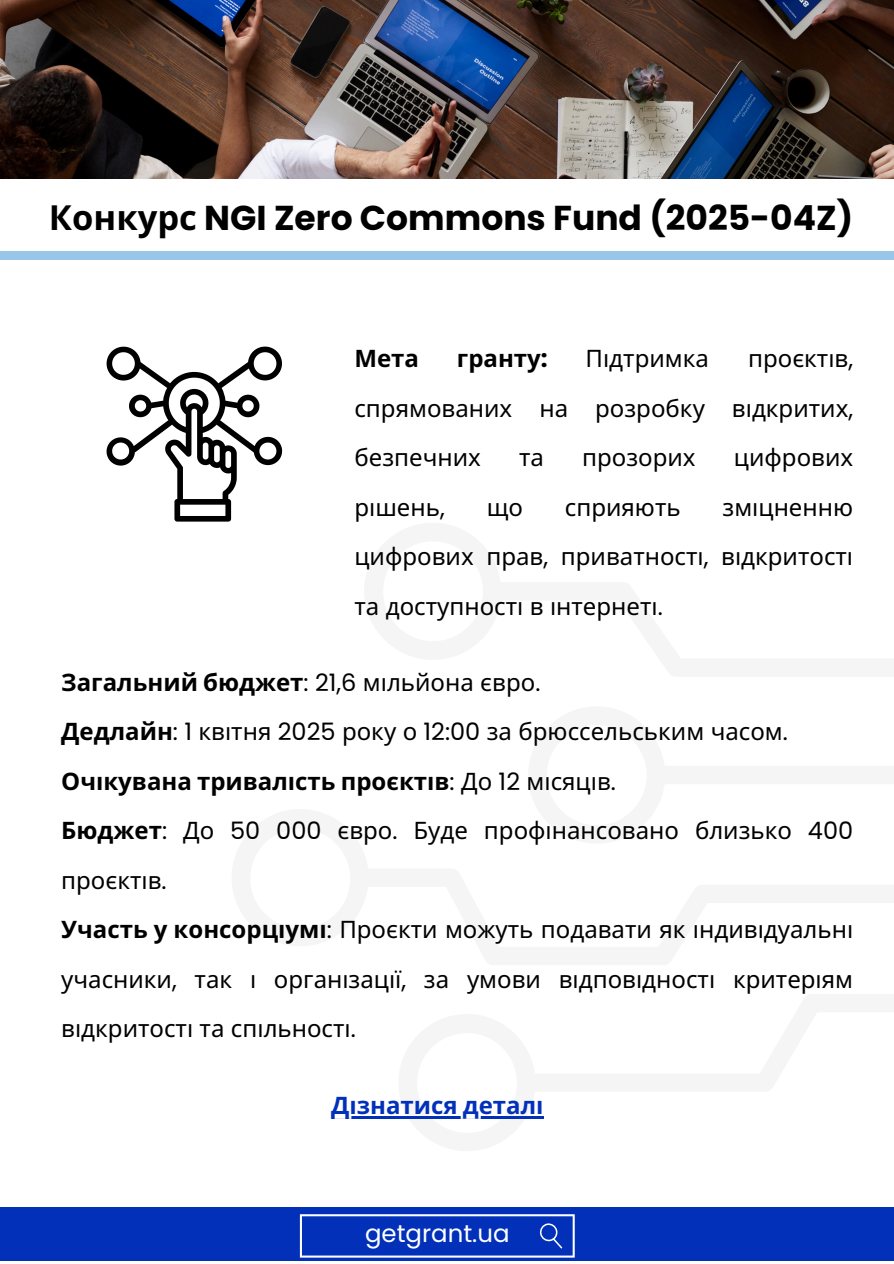
<style>
.page{position:relative;width:894px;height:1264px;background:#fff}
.page>*{position:absolute;margin:0;border:0;box-sizing:border-box;transform-origin:0 0}
.t1{font:700 34.5px "Poppins";color:#000}
.t2{font:24.45px "Poppins";color:#fff}
.t3{font:24px/49.5px "Noto Sans";color:#000}
.t4{font:700 24px "Noto Sans";color:#0230b9}
.t5{font:700 24px "Noto Sans";color:#000}
.s1{font-family:"Noto Sans"}
.s2{font-family:"Poppins"}
.s3{font-weight:700}
</style>
<div class="page">
<img style="left:0;top:0;width:893px;height:178px">
<div style="left:0;top:1207px;width:893px;height:53px;background:#0230b9"></div>
<svg style="left:300px;top:1214px;width:274px;height:43px"></svg>
<div style="left:0;top:251px;width:893px;height:8px;background:#98c6e9"></div>
<svg style="left:106px;top:346px;width:176px;height:175px"></svg>
<hr style="left:331px;top:1115px;width:212px;height:3px;background:#0230b9">
<p class="t1" style="left:49px;top:194px;width:805px"><span class="s1">Конкурс</span> NGI Zero Commons Fund (2025-04Z)</p>
<h3 class="t5" style="left:354px;top:341px;width:66px">Мета</h3>
<h3 class="t5" style="left:457px;top:341px;width:92px">гранту<span class="s2">:</span></h3>
<h3 class="t3" style="left:585px;top:333px;width:125px">Підтримка</h3>
<h3 class="t3" style="left:354px;top:333px;width:500px;text-align:justify;text-indent:393px">проєкті в<span class="s2">, </span>спрямованих на розробку відкритих<span class="s2">, </span>безпечних</h3>
<h3 class="t3" style="left:519px;top:432px;width:26px">та</h3>
<h3 class="t3" style="left:582px;top:432px;width:115px">прозорих</h3>
<h3 class="t3" style="left:733px;top:432px;width:121px">цифрових</h3>
<h3 class="t3" style="left:354px;top:481px;width:500px;text-indent:368px">зміцненню цифрових прав<span class="s2">,</span> приватності<span class="s2">,</span> відкритості та доступності в і нтернеті<span class="s2">.</span></h3>
<h3 class="t3" style="left:354px;top:481px;width:92px">рішень<span class="s2">,</span></h3>
<h3 class="t3" style="left:486px;top:481px;width:38px">що</h3>
<h3 class="t3" style="left:564px;top:481px;width:117px">сприяють</h3>
<h4 class="t3" style="left:61px;top:656px;width:793px"><span class="s3">Загальний бюджет</span><span class="s2">: 21,6</span> мільйона євро<span class="s2">.<br></span><span class="s3">Дедлайн</span><span class="s2">: 1</span> квітня <span class="s2">2025</span> року о <span class="s2">12:00</span> за брюссельським часом<span class="s2">.<br></span><span class="s3">Очі кувана тривалість проєкті в</span><span class="s2">:</span> До <span class="s2">12</span> місяці в<span class="s2">.<br></span><span class="s3">Бюджет</span><span class="s2">:</span> До <span class="s2">50 000</span> євро<span class="s2">.</span> Буде профі нансовано близько <span class="s2">400 </span>проєкті в<span class="s2">.<br></span><span class="s3">Участь у консорціумі</span><span class="s2">:</span> Проєкти можуть подавати як і ндивідуальні учасники<span class="s2">,</span> так і організації<span class="s2">,</span> за умови відповідності критеріям відкритості та спільності<span class="s2">.</span></h4>
<h3 class="t4" style="left:331px;top:1087px;width:210px">Дізнатися деталі</h3>
<h2 class="t2" style="left:365px;top:1216px;width:146px">getgrant.ua</h2>
</div>
